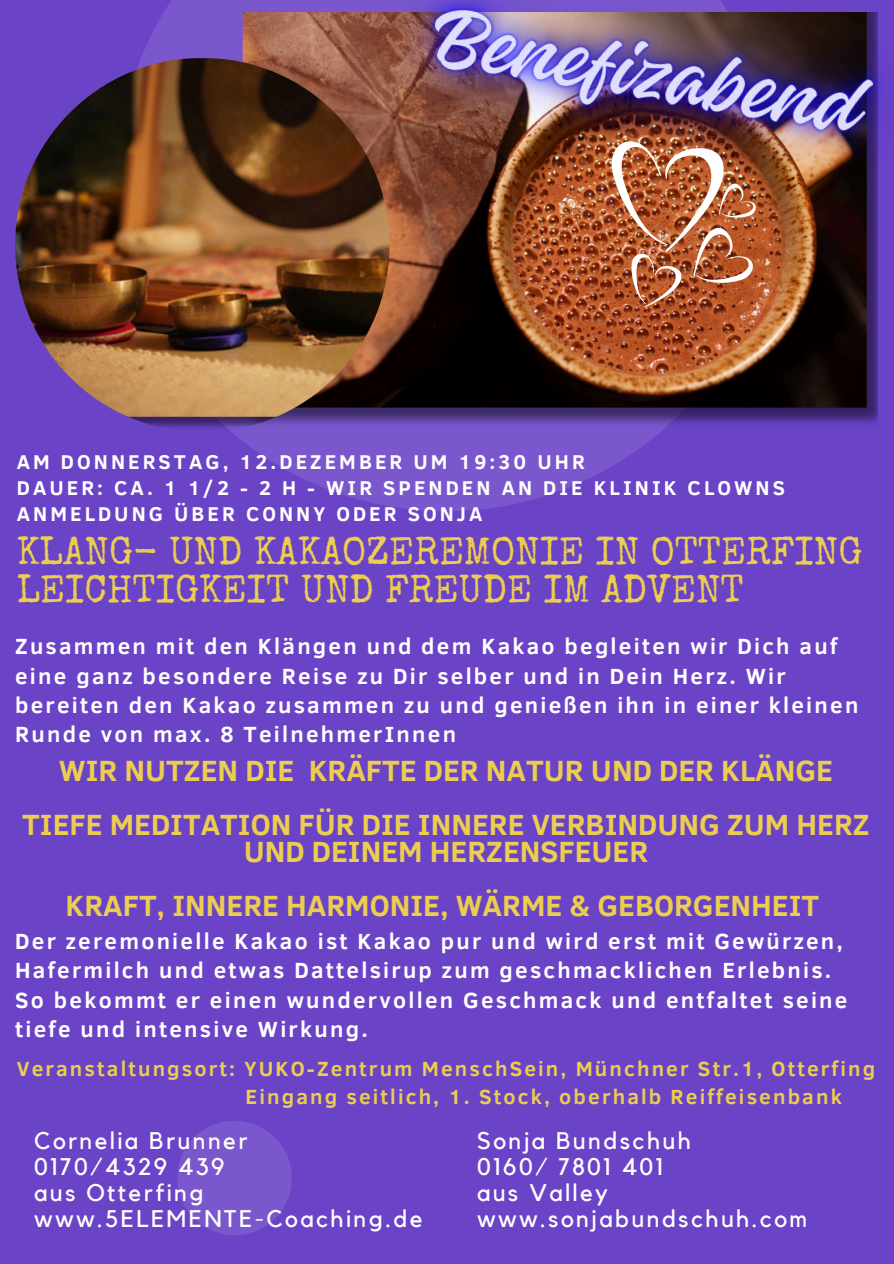
<style>
.page{position:relative;width:894px;height:1264px;background:#fff}
.page>*{position:absolute;margin:0;border:0;box-sizing:border-box;transform-origin:0 0}
.t1{font:39px/38.2px "Special Elite";color:#ebcd4f}
.t2{font:700 30px/27px "Clear Sans";color:#ebcd4f;text-align:center}
.t3{font:24px/25.8px "Kollektif";letter-spacing:.1em;color:#fff}
.t4{font:700 22.5px/29.2px "Clear Sans";letter-spacing:.1em;color:#fff}
.t5{font:700 21px "Clear Sans";letter-spacing:.1em;color:#ebcd4f}
.t6{font:700 20.4px/25.8px "Clear Sans";letter-spacing:.15em;color:#fff}
</style>
<div class="page">
<div style="left:0;top:0;width:893px;height:1263px;background:#6a43c6"></div>
<svg style="left:177px;top:1121px;width:115px;height:114px"></svg>
<svg style="left:118px;top:0;width:542px;height:511px;fill:#7a57cc"></svg>
<img style="left:234px;top:13px;width:643px;height:419px">
<img style="left:15px;top:58px;width:374px;height:374px;border-radius:50%">
<svg style="left:584px;top:302px;width:175px;height:16px;background:#a9512b"></svg>
<img style="left:289px;top:0;width:592px;height:302px">
<p class="t6" style="left:17px;top:448px;width:769px">AM DONNERSTAG, 12.DEZEMBER UM 19:30 UHR<br>DAUER: CA. 1 1/2 - 2 H - WIR SPENDEN AN DIE KLINIK CLOWNS<br>ANMELDUNG ÜBER CONNY ODER SONJA</p>
<p class="t1" style="left:17px;top:536px;width:846px">KLANG- UND KAKAOZEREMONIE IN OTTERFING<br>LEICHTIGKEIT UND FREUDE IM ADVENT</p>
<h6 class="t4" style="left:15px;top:631px;width:844px">Zusammen mit den Klängen und dem Kakao begleiten wir Dich auf eine ganz besondere Reise zu Dir selber und in Dein Herz. Wir bereiten den Kakao zusammen zu und genießen ihn in einer kleinen Runde von max. 8 TeilnehmerInnen</h6>
<h4 class="t2" style="left:59px;top:755px;width:775px">WIR NUTZEN DIE KRÄFTE DER NATUR UND DER KLÄNGE</h4>
<h3 class="t2" style="left:22px;top:809px;width:848px">TIEFE MEDITATION FÜR DIE INNERE VERBINDUNG ZUM HERZ<br>UND DEINEM HERZENSFEUER</h3>
<h3 class="t2" style="left:66px;top:890px;width:754px">KRAFT, INNERE HARMONIE, WÄRME &amp; GEBORGENHEIT</h3>
<h3 class="t4" style="left:15px;top:925px;width:833px">Der zeremonielle Kakao ist Kakao pur und wird erst mit Gewürzen, Hafermilch und etwas Dattelsirup zum geschmacklichen Erlebnis.<br>So bekommt er einen wundervollen Geschmack und entfaltet seine tiefe und intensive Wirkung.</h3>
<h4 class="t5" style="left:17px;top:1053px;width:859px">Veranstaltungsort: YUKO-Zentrum MenschSein, Münchner Str.1, Otterfing</h4>
<p class="t5" style="left:245px;top:1081px;width:597px">Eingang seitlich, 1. Stock, oberhalb Reiffeisenbank</p>
<p class="t3" style="left:477px;top:1129px;width:331px">Sonja Bundschuh<br>0160/ 7801 401<br>aus Valley www.sonjabundschuh.com</p>
<h2 class="t3" style="left:34px;top:1129px;width:390px">Cornelia Brunner<br>0170/4329 439<br>aus Otterfing www.5ELEMENTE-Coaching.de</h2>
</div>
